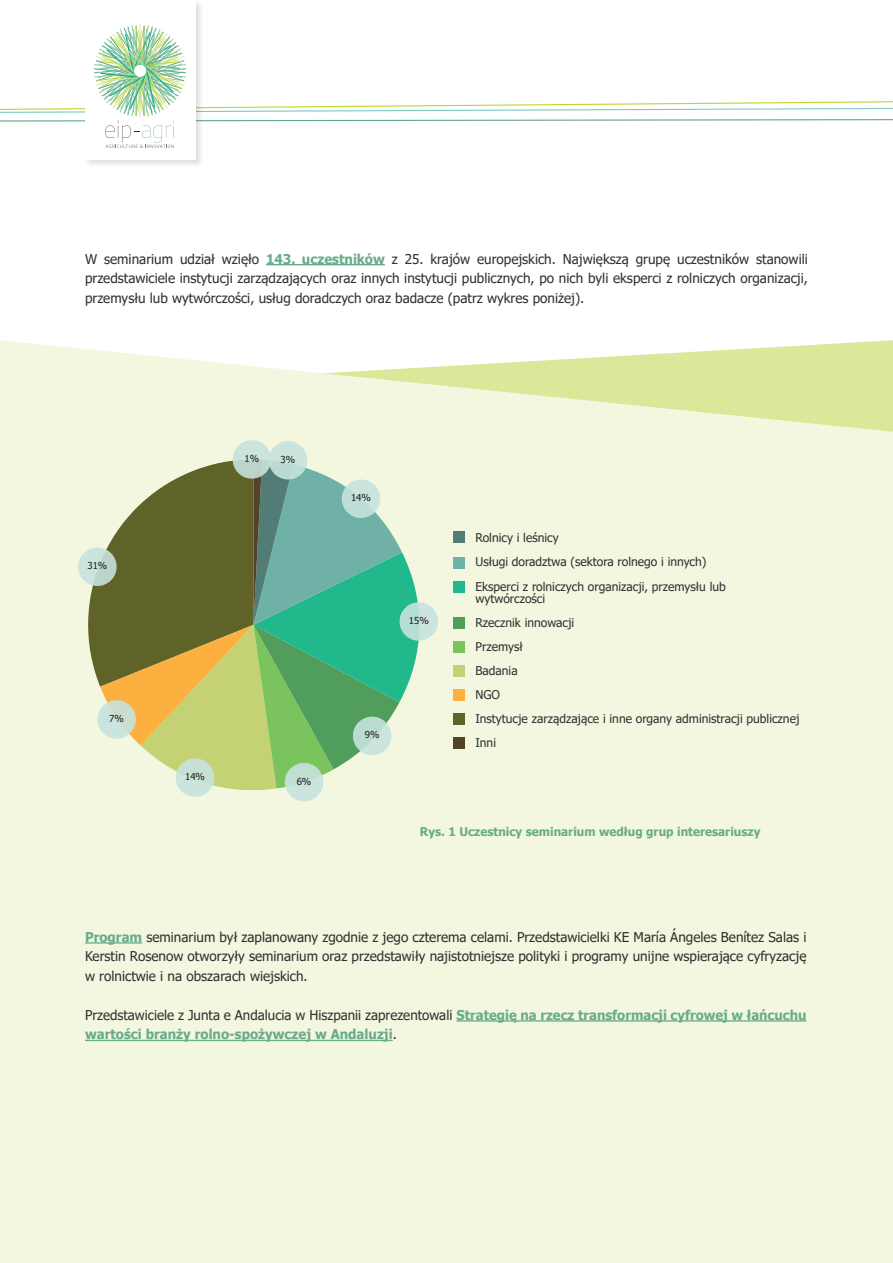
<style>
.page{position:relative;width:893px;height:1263px;background:#fff}
.page>*{position:absolute;margin:0;border:0;box-sizing:border-box;transform-origin:0 0}
.t1{font:13.5px/19.5px "Tahoma";color:#312f30;text-align:justify}
.t2{font:700 13.5px/19.5px "Tahoma";color:#69ac89}
.t3{font:12px/24px "Tahoma";color:#312f30}
.t4{font:700 12px "Tahoma";color:#69ac89}
.t5{font:9.6px "Tahoma";color:#231f20}
.s1{font-weight:700;color:#69ac89}
.s2{font-weight:400;color:#312f30}
</style>
<div class="page">
<div style="left:85px;top:0;width:119px;height:169px;background:#231f20;opacity:.14"></div>
<div style="left:85px;top:0;width:110px;height:160px;background:#fff"></div>
<hr style="left:140px;top:24px;width:1px;height:40px;background:#dbe9b8">
<svg style="left:0;top:25px;width:893px;height:123px"></svg>
<hr style="left:266px;top:264px;width:119px;height:1px;background:#69ac89">
<div style="left:0;top:340px;width:893px;height:923px;background:#f3f7df"></div>
<svg style="left:66px;top:459px;width:360px;height:336px;background:#95b483"></svg>
<div style="left:453px;top:737px;width:12px;height:12px;background:#544229"></div>
<div style="left:453px;top:531px;width:12px;height:12px;background:#527d76"></div>
<div style="left:453px;top:557px;width:12px;height:12px;background:#70b1a7"></div>
<div style="left:453px;top:581px;width:12px;height:12px;background:#21b88c"></div>
<div style="left:453px;top:617px;width:12px;height:12px;background:#519d5b"></div>
<div style="left:453px;top:641px;width:12px;height:12px;background:#7ac35d"></div>
<div style="left:453px;top:665px;width:12px;height:12px;background:#c5d273"></div>
<div style="left:453px;top:689px;width:12px;height:12px;background:#fbb03f"></div>
<div style="left:453px;top:713px;width:12px;height:12px;background:#5f6328"></div>
<div style="left:269px;top:441px;width:38px;height:38px;background:linear-gradient(to right,#c2ddd7,#c9e4dd);border-radius:50%"></div>
<div style="left:342px;top:479px;width:38px;height:39px;background:#c7e3de;border-radius:50%"></div>
<div style="left:353px;top:717px;width:38px;height:38px;background:linear-gradient(to right,#b7d9ce,#cbe5de);border-radius:50%"></div>
<div style="left:285px;top:763px;width:38px;height:38px;background:#c7e3de;border-radius:50%"></div>
<div style="left:176px;top:758px;width:38px;height:39px;background:#c6e1d3;border-radius:50%"></div>
<svg style="left:97px;top:700px;width:39px;height:39px"></svg>
<svg style="left:78px;top:547px;width:39px;height:39px"></svg>
<div style="left:400px;top:602px;width:38px;height:39px;background:linear-gradient(to right,#afdcd2,#d1e7e0);border-radius:50%"></div>
<div style="left:233px;top:440px;width:38px;height:39px;background:linear-gradient(to right,#c4ddd3,#c2ddd7);border-radius:50%"></div>
<hr style="left:85px;top:942px;width:57px;height:1px;background:#69ac89">
<hr style="left:456px;top:1020px;width:350px;height:1px;background:#69ac89">
<hr style="left:85px;top:1040px;width:308px;height:1px;background:#69ac89">
<p class="t1" style="left:85px;top:250px;width:724px">W seminarium udział wzięło <span class="s1">143. uczestników</span> z 25. krajów europejskich. Największą grupę uczestników stanowili przedstawiciele instytucji zarządzających oraz innych instytucji publicznych, po nich byli eksperci z rolniczych organizacji, przemysłu lub wytwórczości, usług doradczych oraz badacze (patrz wykres poniżej).</p>
<p class="t5" style="left:87px;top:559px;width:21px">31%</p>
<p class="t5" style="left:109px;top:712px;width:16px">7%</p>
<p class="t5" style="left:245px;top:452px;width:16px">1%</p>
<p class="t5" style="left:281px;top:453px;width:16px">3%</p>
<p class="t5" style="left:185px;top:770px;width:21px">14%</p>
<p class="t5" style="left:297px;top:774px;width:16px">6%</p>
<p class="t5" style="left:351px;top:491px;width:21px">14%</p>
<p class="t5" style="left:409px;top:614px;width:21px">15%</p>
<p class="t5" style="left:365px;top:728px;width:16px">9%</p>
<p class="t3" style="left:475px;top:527px;width:252px">Rolnicy i leśnicy<br>Usługi doradztwa (sektora rolnego i innych)<br>Eksperci z rolniczych organizacji, przemysłu lub</p>
<p class="t3" style="left:475px;top:587px;width:325px">wytwórczości<br>Rzecznik innowacji<br>Przemysł<br>Badania<br>NGO<br>Instytucje zarządzające i inne organy administracji publicznej<br>Inni</p>
<p class="t4" style="left:420px;top:823px;width:342px">Rys. 1 Uczestnicy seminarium według grup interesariuszy</p>
<p class="t1" style="left:85px;top:928px;width:723px"><span class="s1">Program</span> seminarium był zaplanowany zgodnie z jego czterema celami. Przedstawicielki KE María Ángeles Benítez Salas i Kerstin Rosenow otworzyły seminarium oraz przedstawiły najistotniejsze polityki i programy unijne wspierające cyfryzację w rolnictwie i na obszarach wiejskich.</p>
<p class="t2" style="left:85px;top:1006px;width:723px"><span class="s2">Przedstawiciele z Junta e Andalucia w Hiszpanii zaprezentowali</span> Strategię na rzecz transformacji cyfrowej w łańcuchu wartości branży rolno-spożywczej w Andaluzji<span class="s2">.</span></p>
</div>
